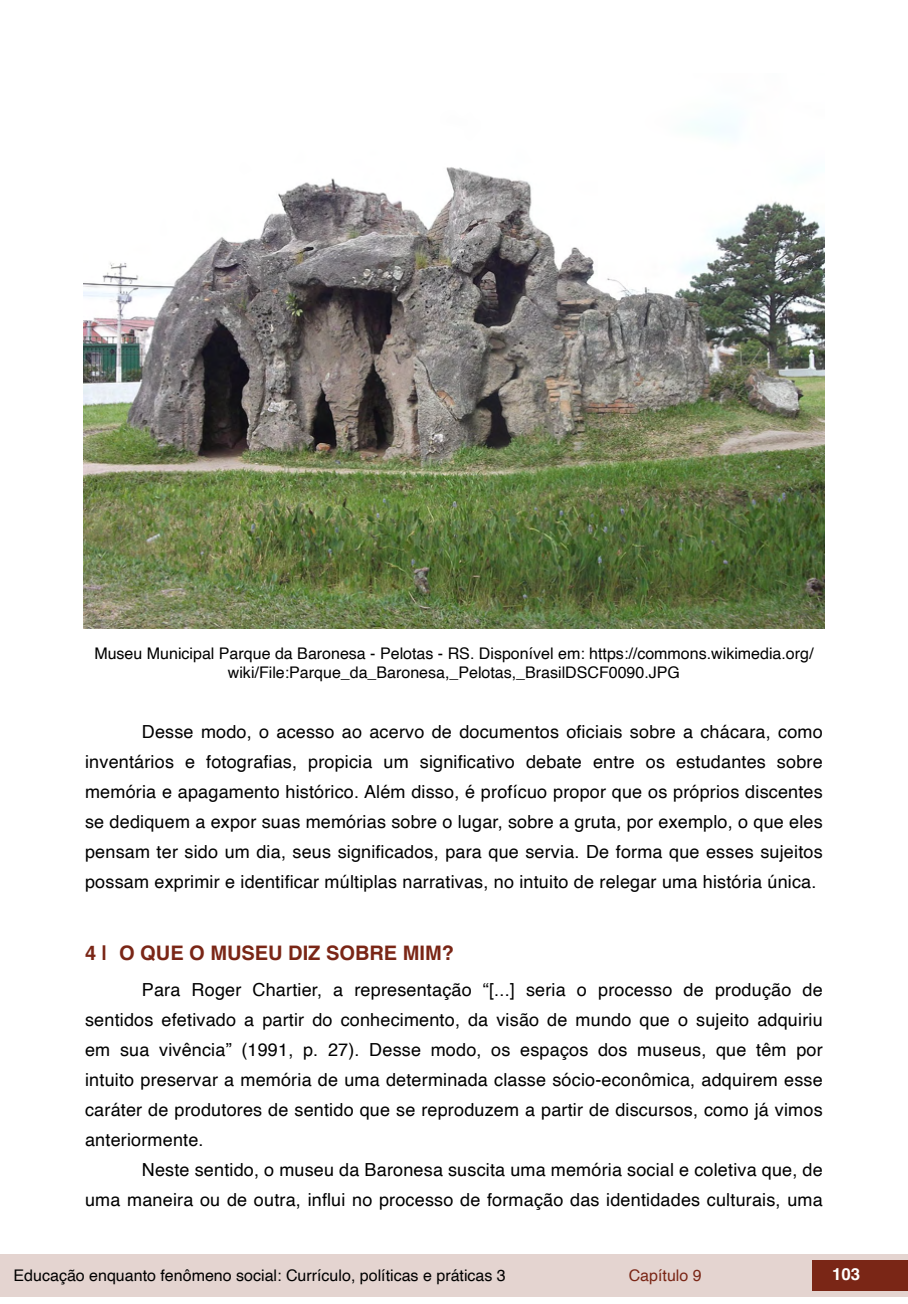
<style>
.page{position:relative;width:908px;height:1304px;background:#fff}
.page>*{position:absolute;margin:0;border:0;box-sizing:border-box;transform-origin:0 0}
.t1{font:700 20px "Helvetica";color:#7a2616}
.t2{font:18px/30px "Helvetica";letter-spacing:.01em;color:#000;text-align:justify}
.t3{font:700 16.8px "Helvetica";color:#fff}
.t4{font:16px/19.2px "Helvetica";color:#000;text-align:center}
.t5{font:16px "Helvetica";color:#7a2616}
</style>
<div class="page">
<div style="left:0;top:1254px;width:906px;height:43px;background:#e4d4d0"></div>
<div style="left:812px;top:1261px;width:95px;height:30px;background:#7a2616"></div>
<img style="left:84px;top:121px;width:739px;height:507px">
<p class="t4" style="left:94px;top:644px;width:720px">Museu Municipal Parque da Baronesa - Pelotas - RS. Disponível em: https://commons.wikimedia.org/ wiki/File:Parque_da_Baronesa,_Pelotas,_BrasilDSCF0090.JPG</p>
<p class="t2" style="left:85px;top:717px;width:738px;text-indent:57px">Desse modo, o acesso ao acervo de documentos oficiais sobre a chácara, como inventários e fotografias, propicia um significativo debate entre os estudantes sobre memória e apagamento histórico. Além disso, é profícuo propor que os próprios discentes se dediquem a expor suas memórias sobre o lugar, sobre a gruta, por exemplo, o que eles pensam ter sido um dia, seus significados, para que servia. De forma que esses sujeitos possam exprimir e identificar múltiplas narrativas, no intuito de relegar uma história única.</p>
<p class="t1" style="left:85px;top:941px;width:370px">4 | O QUE O MUSEU DIZ SOBRE MIM?</p>
<p class="t2" style="left:85px;top:975px;width:738px;text-indent:57px">Para Roger Chartier, a representação “[...] seria o processo de produção de sentidos efetivado a partir do conhecimento, da visão de mundo que o sujeito adquiriu em sua vivência” (1991, p. 27). Desse modo, os espaços dos museus, que têm por intuito preservar a memória de uma determinada classe sócio-econômica, adquirem esse caráter de produtores de sentido que se reproduzem a partir de discursos, como já vimos anteriormente.</p>
<p class="t2" style="left:85px;top:1155px;width:738px;text-align:right">Neste sentido, o museu da Baronesa suscita uma memória social e coletiva que, de<br>uma maneira ou de outra, influi no processo de formação das identidades culturais, uma</p>
<p class="t4" style="left:14px;top:1266px;width:493px">Educação enquanto fenômeno social: Currículo, políticas e práticas 3</p>
<p class="t5" style="left:628px;top:1263px;width:74px">Capítulo 9</p>
<p class="t3" style="left:831px;top:1264px;width:30px">103</p>
</div>
